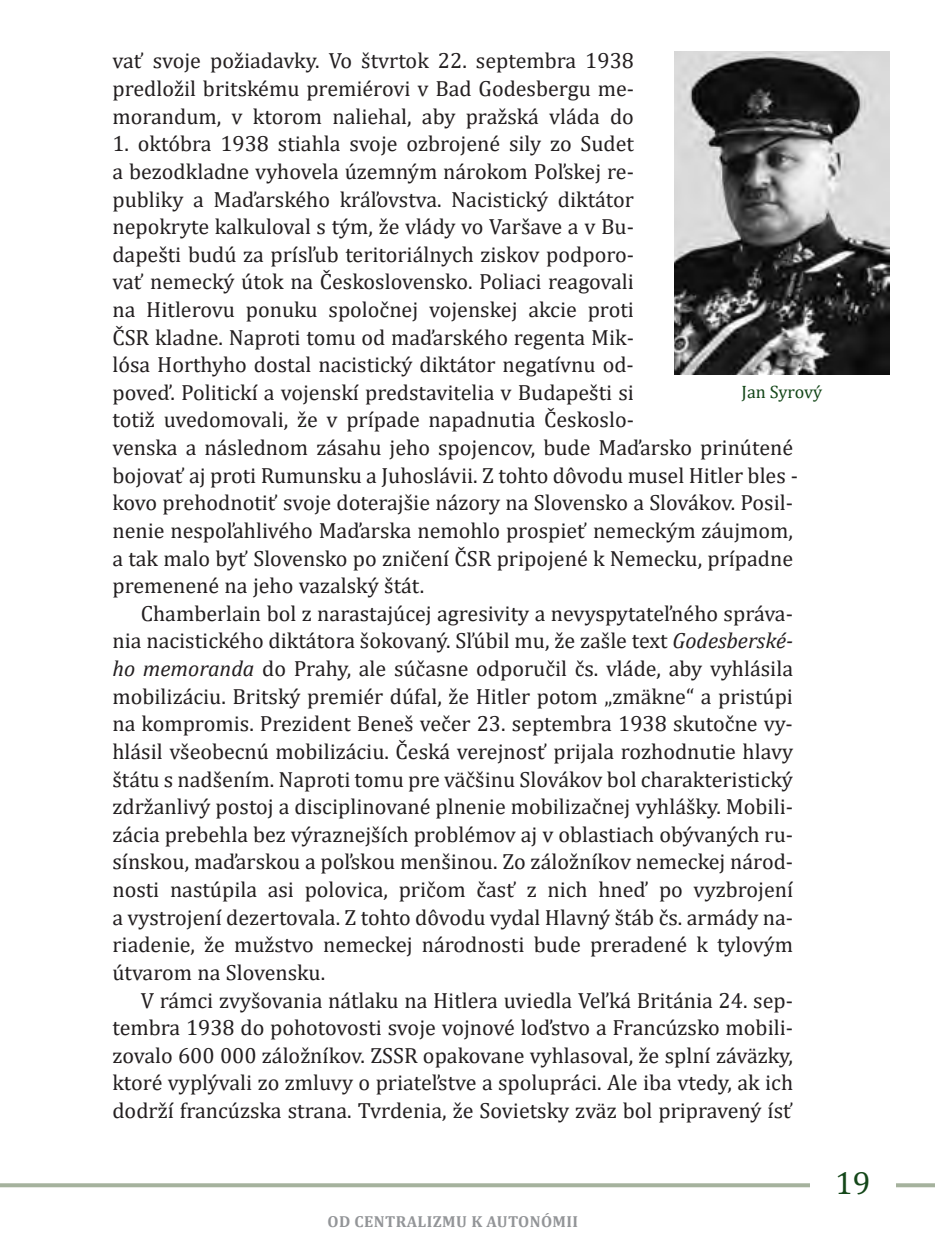
<style>
.page{position:relative;width:935px;height:1235px;background:#fff}
.page>*{position:absolute;margin:0;border:0;box-sizing:border-box;transform-origin:0 0}
.t1{font:32px "Cambria";color:#144719}
.t2{font:22px/27.6px "Cambria";color:#231f20;text-align:justify}
.t3{font:18px "Cambria";color:#144719}
.t4{font:700 16px "Cambria";letter-spacing:.025em;color:#939598}
.s1{font-style:italic}
</style>
<div class="page">
<svg style="left:0;top:1183px;width:934px;height:4px;fill:#a5b29d"></svg>
<img style="left:674px;top:51px;width:215px;height:323px">
<div style="left:810px;top:1162px;width:85px;height:46px;background:#fff"></div>
<p class="t2" style="left:112px;top:47px;width:523px">vať svoje požiadavky. vo štvrtok 22. septembra 1938 predložil britskému premiérovi v Bad Godesbergu me&shy;morandum, v ktorom naliehal, aby pražská vláda do</p>
<p class="t2" style="left:112px;top:129px;width:687px;text-align:left">1. októbra 1938 stiahla svoje ozbrojené sily zo Sudet<br>a bezodkladne vyhovela územným nárokom Poľskej re-<br>publiky a maďarského kráľovstva. nacistický diktátor<br>nepokryte kalkuloval s tým, že vlády vo varšave a v Bu-<br>dapešti budú za prísľub teritoriálnych ziskov podporo-<br>vať nemecký útok na Československo. Poliaci reagovali<br>na hitlerovu ponuku spoločnej vojenskej akcie proti<br>ČSr kladne. naproti tomu od maďarského regenta mik -<br>lósa horthyho dostal nacistický diktátor negatívnu od-<br>poveď. Politickí a vojenskí predstavitelia v Budapešti si<br>totiž uvedomovali, že v prípade napadnutia Českoslo-<br>venska a následnom zásahu jeho spojencov, bude maďarsko prinútené bojovať aj proti rumunsku a juhoslávii. Z tohto dôvodu musel hitler bles - kovo prehodnotiť svoje doterajšie názory na Slovensko a Slovákov. Posil&shy;nenie nespoľahlivého maďarska nemohlo prospieť nemeckým záujmom, a tak malo byť Slovensko po zničení ČSr pripojené k nemecku, prípadne premenené na jeho vazalský štát.</p>
<p class="t2" style="left:112px;top:599px;width:682px;text-indent:28px">Chamberlain bol z narastajúcej agresivity a nevyspytateľného správa&shy;nia nacistického diktátora šokovaný. Sľúbil mu, že zašle text <span class="s1">Godesberské&shy;ho memoranda</span> do Prahy, ale súčasne odporučil čs. vláde, aby vyhlásila mobilizáciu. Britský premiér dúfal, že hitler potom „zmäkne“ a pristúpi na kompromis. Prezident Beneš večer 23. septembra 1938 skutočne vy&shy;hlásil všeobecnú mobilizáciu. Česká verejnosť prijala rozhodnutie hlavy štátu s nadšením. naproti tomu pre väčšinu Slovákov bol charakteristický zdržanlivý postoj a disciplinované plnenie mobilizačnej vyhlášky. mobili&shy;zácia prebehla bez výraznejších problémov aj v oblastiach obývaných ru&shy;sínskou, maďarskou a poľskou menšinou. Zo záložníkov nemeckej národ&shy;nosti nastúpila asi polovica, pričom časť z nich hneď po vyzbrojení a vystrojení dezertovala. Z tohto dôvodu vydal hlavný štáb čs. armády na&shy;riadenie, že mužstvo nemeckej národnosti bude preradené k tylovým útvarom na Slovensku.</p>
<p class="t2" style="left:112px;top:985px;width:682px;text-indent:28px">v rámci zvyšovania nátlaku na hitlera uviedla veľká Británia 24. sep&shy;tembra 1938 do pohotovosti svoje vojnové loďstvo a Francúzsko mobili&shy;zovalo 600 000 záložníkov. ZSSr opakovane vyhlasoval, že splní záväzky, ktoré vyplývali zo zmluvy o priateľstve a spolupráci. ale iba vtedy, ak ich dodrží francúzska strana. tvrdenia, že Sovietsky zväz bol pripravený ísť</p>
<p class="t3" style="left:741px;top:381px;width:82px">jan Syrový</p>
<p class="t4" style="left:327px;top:1211px;width:252px">OD CENTRALIZMU K AUTONÓMII</p>
<h1 class="t1" style="left:835px;top:1163px;width:37px">19</h1>
</div>
